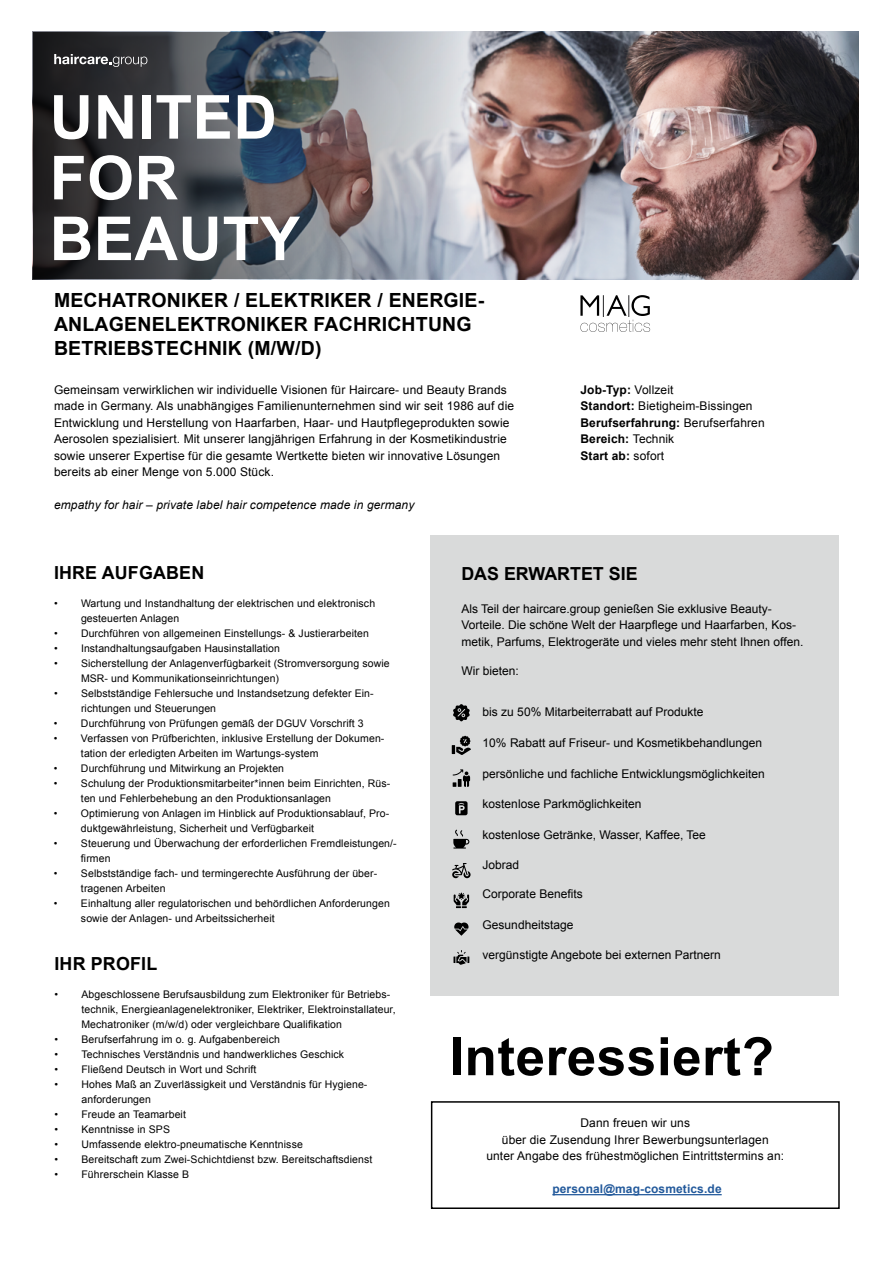
<style>
.page{position:relative;width:893px;height:1263px;background:#fff}
.page>*{position:absolute;margin:0;border:0;box-sizing:border-box;transform-origin:0 0}
.t1{font:700 60.75px/60.8px "Arial";letter-spacing:.01em;color:#fff}
.t2{font:700 53.1px "Arial";letter-spacing:.01em;color:#000}
.t3{font:700 19.5px/24px "Arial";letter-spacing:.01em;color:#000}
.t4{font:700 18px "Arial";letter-spacing:.01em;color:#000}
.t5{font:12px/16.5px "Arial";letter-spacing:.01em;color:#000}
.t6{font:italic 12px "Arial";letter-spacing:.01em;color:#000}
.t7{font:700 12px "Arial";letter-spacing:.01em;color:#22599b}
.t8{font:10.5px/15px "Arial";letter-spacing:.01em;color:#000}
.s1{font-weight:700}
</style>
<div class="page">
<img style="left:33px;top:32px;width:826px;height:248px">
<img style="left:33px;top:33px;width:510px;height:246px">
<div style="left:431px;top:1101px;width:409px;height:108px;border:2px solid #000"></div>
<hr style="left:552px;top:1194px;width:170px;height:1px;background:#22599b">
<svg style="left:580px;top:295px;width:70px;height:37px"></svg>
<svg style="left:54px;top:54px;width:93px;height:13px"></svg>
<div style="left:431px;top:535px;width:408px;height:461px;background:#d9dada"></div>
<svg style="left:452px;top:863px;width:19px;height:15px"></svg>
<svg style="left:453px;top:830px;width:16px;height:18px"></svg>
<svg style="left:453px;top:704px;width:17px;height:17px"></svg>
<svg style="left:454px;top:922px;width:14px;height:13px"></svg>
<svg style="left:455px;top:801px;width:13px;height:14px"></svg>
<svg style="left:453px;top:769px;width:17px;height:18px"></svg>
<svg style="left:454px;top:893px;width:15px;height:15px"></svg>
<svg style="left:452px;top:736px;width:19px;height:19px"></svg>
<svg style="left:453px;top:950px;width:16px;height:15px"></svg>
<h1 class="t1" style="left:50px;top:89px;width:252px">UNITED<br>FOR<br>BEAUTY</h1>
<h3 class="t3" style="left:54px;top:289px;width:432px">MECHATRONIKER / ELEKTRIKER / ENERGIE-<br>ANLAGENELEKTRONIKER FACHRICHTUNG<br>BETRIEBSTECHNIK (M/W/D)</h3>
<p class="t5" style="left:54px;top:381px;width:462px">Gemeinsam verwirklichen wir individuelle Visionen für Haircare- und Beauty Brands made in Germany. Als unabhängiges Familienunternehmen sind wir seit 1986 auf die Entwicklung und Herstellung von Haarfarben, Haar- und Hautpflegeprodukten sowie Aerosolen spezialisiert. Mit unserer langjährigen Erfahrung in der Kosmetikindustrie sowie unserer Expertise für die gesamte Wertkette bieten wir innovative Lösungen bereits ab einer Menge von 5.000 Stück.</p>
<p class="t6" style="left:54px;top:497px;width:362px">empathy for hair – private label hair competence made in germany</p>
<p class="t5" style="left:580px;top:381px;width:186px"><span class="s1">Job-Typ:</span> Vollzeit<br><span class="s1">Standort:</span> Bietigheim-Bissingen<br><span class="s1">Berufserfahrung:</span> Berufserfahren<br><span class="s1">Bereich:</span> Technik<br><span class="s1">Start ab:</span> sofort</p>
<h3 class="t4" style="left:54px;top:561px;width:152px">IHRE AUFGABEN</h3>
<p class="t8" style="left:81px;top:596px;width:296px;text-indent:-27px">• Wartung und Instandhaltung der elektrischen und elektronisch gesteuerten Anlagen</p>
<p class="t8" style="left:54px;top:626px;width:316px">• Durchführen von allgemeinen Einstellungs- &amp; Justierarbeiten</p>
<p class="t8" style="left:54px;top:641px;width:228px">• Instandhaltungsaufgaben Hausinstallation</p>
<p class="t8" style="left:81px;top:656px;width:310px;text-indent:-27px">• Sicherstellung der Anlagenverfügbarkeit (Stromversorgung sowie<br>MSR- und Kommunikationseinrichtungen)</p>
<p class="t8" style="left:81px;top:686px;width:294px;text-indent:-27px">• Selbstständige Fehlersuche und Instandsetzung defekter Ein&shy;richtungen und Steuerungen</p>
<p class="t8" style="left:54px;top:716px;width:311px">• Durchführung von Prüfungen gemäß der DGUV Vorschrift 3</p>
<p class="t8" style="left:81px;top:731px;width:304px;text-indent:-27px">• Verfassen von Prüfberichten, inklusive Erstellung der Dokumen&shy;tation der erledigten Arbeiten im Wartungs-system</p>
<p class="t8" style="left:54px;top:761px;width:232px">• Durchführung und Mitwirkung an Projekten</p>
<p class="t8" style="left:81px;top:776px;width:311px;text-indent:-27px">• Schulung der Produktionsmitarbeiter*innen beim Einrichten, Rüs&shy;ten und Fehlerbehebung an den Produktionsanlagen</p>
<p class="t8" style="left:81px;top:806px;width:310px;text-indent:-27px">• Optimierung von Anlagen im Hinblick auf Produktionsablauf, Pro&shy;duktgewährleistung, Sicherheit und Verfügbarkeit</p>
<p class="t8" style="left:81px;top:836px;width:317px;text-indent:-27px">• Steuerung und Überwachung der erforderlichen Fremdleistungen/- firmen</p>
<p class="t8" style="left:81px;top:866px;width:298px;text-indent:-27px">• Selbstständige fach- und termingerechte Ausführung der über&shy;tragenen Arbeiten</p>
<p class="t8" style="left:81px;top:896px;width:310px;text-indent:-27px">• Einhaltung aller regulatorischen und behördlichen Anforderungen sowie der Anlagen- und Arbeitssicherheit</p>
<h3 class="t4" style="left:54px;top:952px;width:104px">IHR PROFIL</h3>
<p class="t8" style="left:81px;top:987px;width:316px;text-indent:-27px">• Abgeschlossene Berufsausbildung zum Elektroniker für Betriebs&shy;technik, Energieanlagenelektroniker, Elektriker, Elektroinstallateur,<br>Mechatroniker (m/w/d) oder vergleichbare Qualifikation</p>
<p class="t8" style="left:54px;top:1032px;width:227px">• Berufserfahrung im o. g. Aufgabenbereich</p>
<p class="t8" style="left:54px;top:1047px;width:291px">• Technisches Verständnis und handwerkliches Geschick</p>
<p class="t8" style="left:54px;top:1062px;width:204px">• Fließend Deutsch in Wort und Schrift</p>
<p class="t8" style="left:81px;top:1077px;width:287px;text-indent:-27px">• Hohes Maß an Zuverlässigkeit und Verständnis für Hygiene&shy;anforderungen</p>
<p class="t8" style="left:54px;top:1107px;width:133px">• Freude an Teamarbeit</p>
<p class="t8" style="left:54px;top:1122px;width:117px">• Kenntnisse in SPS</p>
<p class="t8" style="left:54px;top:1137px;width:250px">• Umfassende elektro-pneumatische Kenntnisse</p>
<p class="t8" style="left:54px;top:1152px;width:319px">• Bereitschaft zum Zwei-Schichtdienst bzw. Bereitschaftsdienst</p>
<p class="t8" style="left:54px;top:1167px;width:136px">• Führerschein Klasse B</p>
<h3 class="t4" style="left:461px;top:561px;width:178px">DAS ERWARTET SIE</h3>
<p class="t5" style="left:461px;top:600px;width:343px">Als Teil der haircare.group genießen Sie exklusive Beauty-<br>Vorteile. Die schöne Welt der Haarpflege und Haarfarben, Kos&shy;metik, Parfums, Elektrogeräte und vieles mehr steht Ihnen offen.</p>
<p class="t5" style="left:461px;top:663px;width:59px">Wir bieten:</p>
<p class="t5" style="left:483px;top:704px;width:222px">bis zu 50% Mitarbeiterrabatt auf Produkte</p>
<p class="t5" style="left:483px;top:734px;width:281px">10% Rabatt auf Friseur- und Kosmetikbehandlungen</p>
<p class="t5" style="left:483px;top:765px;width:284px">persönliche und fachliche Entwicklungsmöglichkeiten</p>
<p class="t5" style="left:483px;top:796px;width:160px">kostenlose Parkmöglichkeiten</p>
<p class="t5" style="left:483px;top:826px;width:225px">kostenlose Getränke, Wasser, Kaffee, Tee</p>
<p class="t5" style="left:483px;top:857px;width:38px">Jobrad</p>
<p class="t5" style="left:483px;top:885px;width:102px">Corporate Benefits</p>
<p class="t5" style="left:483px;top:916px;width:92px">Gesundheitstage</p>
<p class="t5" style="left:483px;top:947px;width:240px">vergünstigte Angebote bei externen Partnern</p>
<h2 class="t2" style="left:449px;top:1021px;width:326px">Interessiert?</h2>
<p class="t5" style="left:486px;top:1115px;width:299px;text-align:center">Dann freuen wir uns<br>über die Zusendung Ihrer Bewerbungsunterlagen<br>unter Angabe des frühestmöglichen Eintrittstermins an:</p>
<p class="t7" style="left:552px;top:1181px;width:171px">personal@mag-cosmetics.de</p>
</div>
